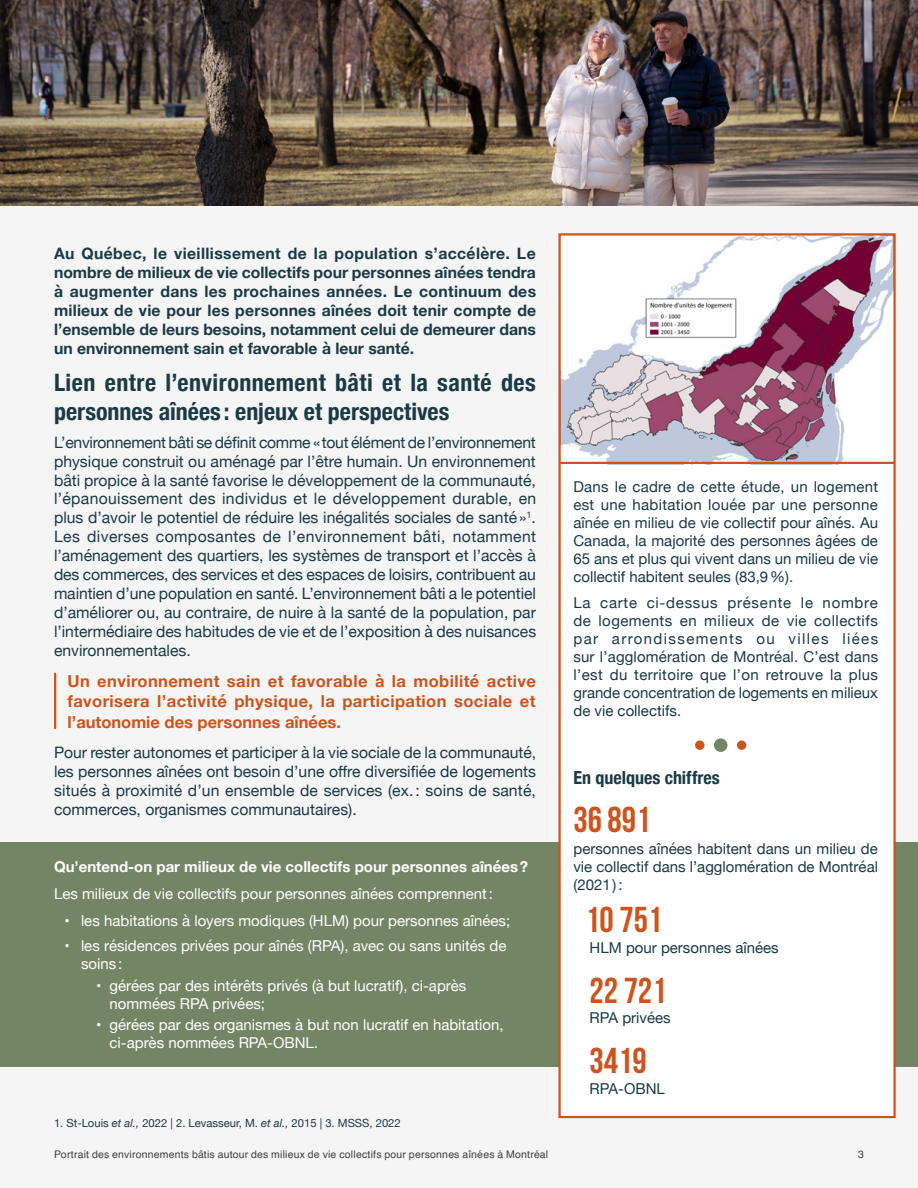
<style>
.page{position:relative;width:918px;height:1188px;background:#f5f5f5}
.page>*{position:absolute;margin:0;border:0;box-sizing:border-box;transform-origin:0 0}
.t1{font:700 36px "Bebas Neue";color:#cd541d}
.t2{font:700 condensed 24px/28.8px "Helvetica Neue";letter-spacing:.01em;color:#1a3a45}
.t3{font:700 condensed 18px "Helvetica Neue";color:#1a3a45}
.exergue{font:700 16.5px/20.4px "Helvetica Neue";color:#cd541d;text-align:justify}
.t4{font:15.75px/18.9px "Helvetica Neue";color:#1a3a45;text-align:justify}
.t5{font:700 15.75px/18.9px "Helvetica Neue";color:#1a3a45;text-align:justify}
.t6{font:15px/18px "Helvetica Neue";color:#1a3a45;text-align:justify}
.t7{font:15px/18px "Helvetica Neue";color:#fff}
.t8{font:700 15px "Helvetica Neue";color:#fff}
.t9{font:11.25px "Helvetica Neue";color:#1a3a45}
.t10{font:10.5px "Helvetica";letter-spacing:.015em;color:#404040}
.s1{font-style:italic}
</style>
<div class="page">
<div style="left:0;top:843px;width:918px;height:224px;background:#748565"></div>
<img style="left:1px;top:0;width:917px;height:205px">
<hr style="left:54px;top:674px;width:2px;height:54px;background:#cd541d">
<div style="left:558px;top:233px;width:338px;height:885px;background:#fff;border:2px solid #cd541d"></div>
<img style="left:558px;top:236px;width:335px;height:228px">
<div style="left:714px;top:738px;width:13px;height:14px;background:#748565;border-radius:50%"></div>
<svg style="left:695px;top:740px;width:10px;height:10px"></svg>
<div style="left:737px;top:740px;width:9px;height:10px;background:#cd541d;border-radius:50%"></div>
<hr style="left:561px;top:462px;width:333px;height:2px;background:#cd541d">
<p class="t5" style="left:54px;top:245px;width:484px">Au Québec, le vieillissement de la population s’accélère. Le nombre de milieux de vie collectifs pour personnes aînées tendra à augmenter dans les prochaines années. Le continuum des milieux de vie pour les personnes aînées doit tenir compte de l’ensemble de leurs besoins, notamment celui de demeurer dans un environnement sain et favorable à leur santé.</p>
<h1 class="t2" style="left:54px;top:367px;width:483px">Lien entre l’environnement bâti et la santé des personnes aînées : enjeux et perspectives</h1>
<p class="t4" style="left:54px;top:434px;width:484px">L’environnement bâti se définit comme «tout élément de l’environnement physique construit ou aménagé par l’être humain. Un environnement bâti propice à la santé favorise le développement de la communauté, l’épanouissement des individus et le développement durable, en plus d’avoir le potentiel de réduire les inégalités sociales de santé»<sup>1</sup>.<br>Les diverses composantes de l’environnement bâti, notamment l’aménagement des quartiers, les systèmes de transport et l’accès à des commerces, des services et des espaces de loisirs, contribuent au maintien d’une population en santé. L’environnement bâti a le potentiel d’améliorer ou, au contraire, de nuire à la santé de la population, par l’intermédiaire des habitudes de vie et de l’exposition à des nuisances environnementales.</p>
<p class="exergue" style="left:68px;top:671px;width:470px">Un environnement sain et favorable à la mobilité active favorisera l’activité physique, la participation sociale et l’autonomie des personnes aînées.</p>
<p class="t4" style="left:54px;top:744px;width:484px">Pour rester autonomes et participer à la vie sociale de la communauté, les personnes aînées ont besoin d’une offre diversifiée de logements situés à proximité d’un ensemble de services (ex.: soins de santé, commerces, organismes communautaires).</p>
<p class="t8" style="left:54px;top:855px;width:476px">Qu’entend-on par milieux de vie collectifs pour personnes aînées?</p>
<p class="t7" style="left:54px;top:886px;width:440px">Les milieux de vie collectifs pour personnes aînées comprennent:</p>
<p class="t7" style="left:64px;top:912px;width:447px">• les habitations à loyers modiques (HLM) pour personnes aînées;</p>
<p class="t7" style="left:81px;top:938px;width:427px;text-indent:-16px">• les résidences privées pour aînés (RPA), avec ou sans unités de soins :</p>
<p class="t7" style="left:110px;top:977px;width:358px;text-indent:-14px">• gérées par des intérêts privés (à but lucratif), ci-après nommées RPA privées;</p>
<p class="t7" style="left:110px;top:1016px;width:396px;text-indent:-14px">• gérées par des organismes à but non lucratif en habitation, ci-après nommées RPA-OBNL.</p>
<p class="t9" style="left:54px;top:1115px;width:348px">1. St-Louis <span class="s1">et al.,</span> 2022 | 2. Levasseur, M. <span class="s1">et al.,</span> 2015 | 3. MSSS, 2022</p>
<p class="t6" style="left:573px;top:478px;width:306px">Dans le cadre de cette étude, un logement est une habitation louée par une personne aînée en milieu de vie collectif pour aînés. Au Canada, la majorité des personnes âgées de 65 ans et plus qui vivent dans un milieu de vie collectif habitent seules (83,9%).</p>
<p class="t6" style="left:573px;top:595px;width:306px">La carte ci-dessus présente le nombre de logements en milieux de vie collectifs par arrondissements ou villes liées sur l’agglomération de Montréal. C’est dans l’est du territoire que l’on retrouve la plus grande concentration de logements en milieux de vie collectifs.</p>
<p class="t3" style="left:573px;top:763px;width:148px">En quelques chiffres</p>
<p class="t1" style="left:573px;top:800px;width:78px">36 891</p>
<p class="t6" style="left:573px;top:840px;width:306px">personnes aînées habitent dans un milieu de vie collectif dans l’agglomération de Montréal (2021):</p>
<p class="t1" style="left:585px;top:900px;width:78px">10 751</p>
<p class="t6" style="left:590px;top:939px;width:191px">HLM pour personnes aînées</p>
<p class="t1" style="left:590px;top:971px;width:78px">22 721</p>
<p class="t6" style="left:590px;top:1010px;width:83px">RPA privées</p>
<p class="t1" style="left:590px;top:1041px;width:59px">3419</p>
<p class="t6" style="left:590px;top:1080px;width:77px">RPA-OBNL</p>
<p class="t10" style="left:54px;top:1146px;width:496px">Portrait des environnements bâtis autour des milieux de vie collectifs pour personnes aînées à Montréal</p>
<p class="t10" style="left:858px;top:1146px;width:7px">3</p>
</div>
